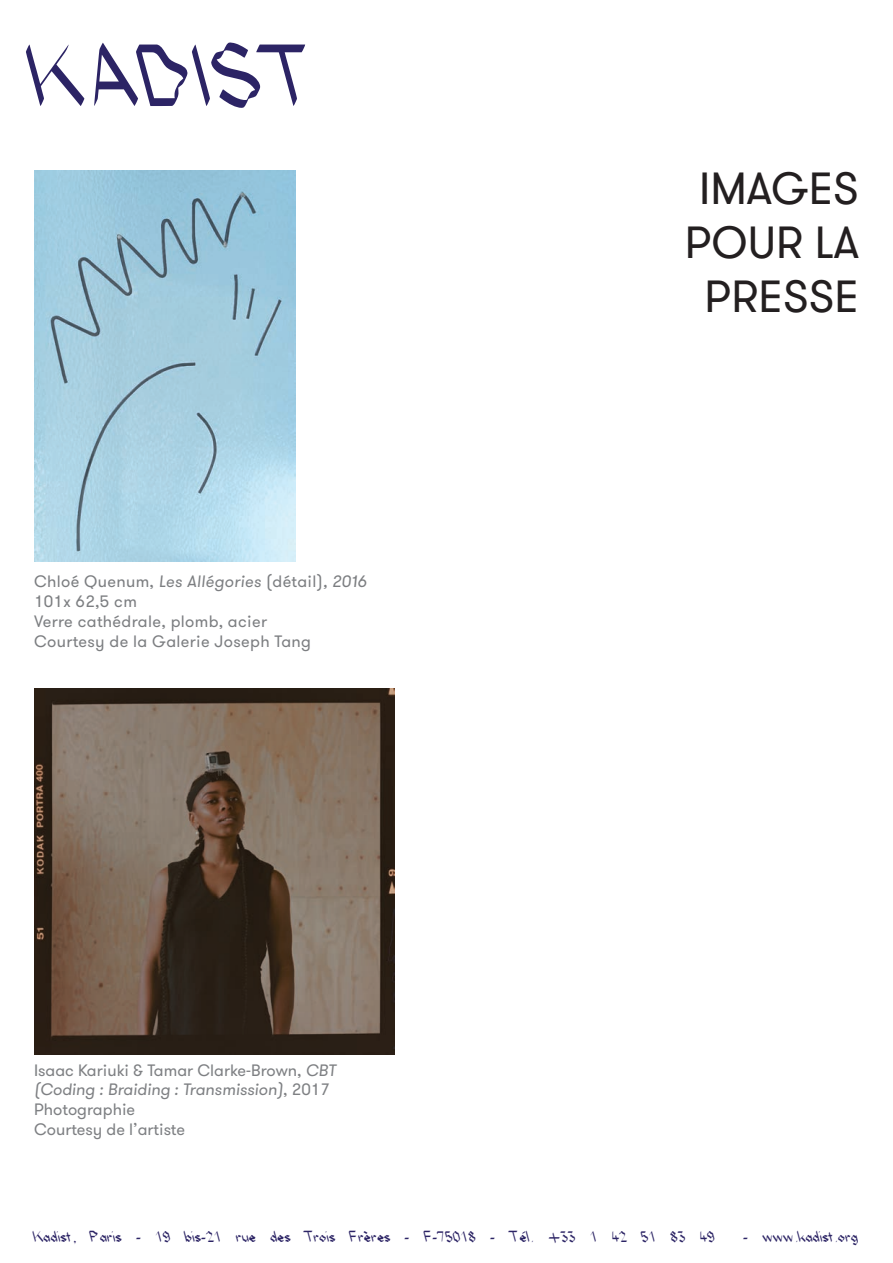
<style>
.page{position:relative;width:893px;height:1263px;background:#fff}
.page>*{position:absolute;margin:0;border:0;box-sizing:border-box;transform-origin:0 0}
.t1{font:90px "mtdbt 2 f 4 d";color:#2c2465}
.t2{font:45px/54px "GT Walsheim";color:#231f20;text-align:center}
.t3{font:16.5px/19.8px "GT Walsheim";letter-spacing:.02em;color:#7c7e81}
.t4{font:16.5px/19.8px "GT Walsheim";color:#7e8083}
.t5{font:16.5px "mtdbt 2 f 4 d";color:#2c2465}
.s1{font-style:italic}
</style>
<div class="page">
<img style="left:34px;top:689px;width:361px;height:365px">
<img style="left:34px;top:170px;width:261px;height:391px">
<h1 class="t1" style="left:34px;top:21px;width:291px">KADIST</h1>
<p class="t3" style="left:34px;top:572px;width:334px">Chloé Quenum, <span class="s1">Les Allégories</span> (détail)<span class="s1">, 2016<br></span>101x 62,5 cm<br>Verre cathédrale, plomb, acier<br>Courtesy de la Galerie Joseph Tang</p>
<p class="t4" style="left:34px;top:1060px;width:304px">Isaac Kariuki &amp; Tamar Clarke-Brown, <span class="s1">CBT (Coding : Braiding : Transmission)</span>, 2017<br>Photographie<br>Courtesy de l’artiste</p>
<h2 class="t2" style="left:685px;top:162px;width:176px">IMAGES<br>POUR LA<br>PRESSE</h2>
<p class="t5" style="left:34px;top:1227px;width:684px">Kadist, Paris - 19 bis-21 rue des Trois Frères - F-75018 - Tél. +33 1 42 51 83 49</p>
<p class="t5" style="left:744px;top:1227px;width:116px">- www.kadist.org</p>
</div>
